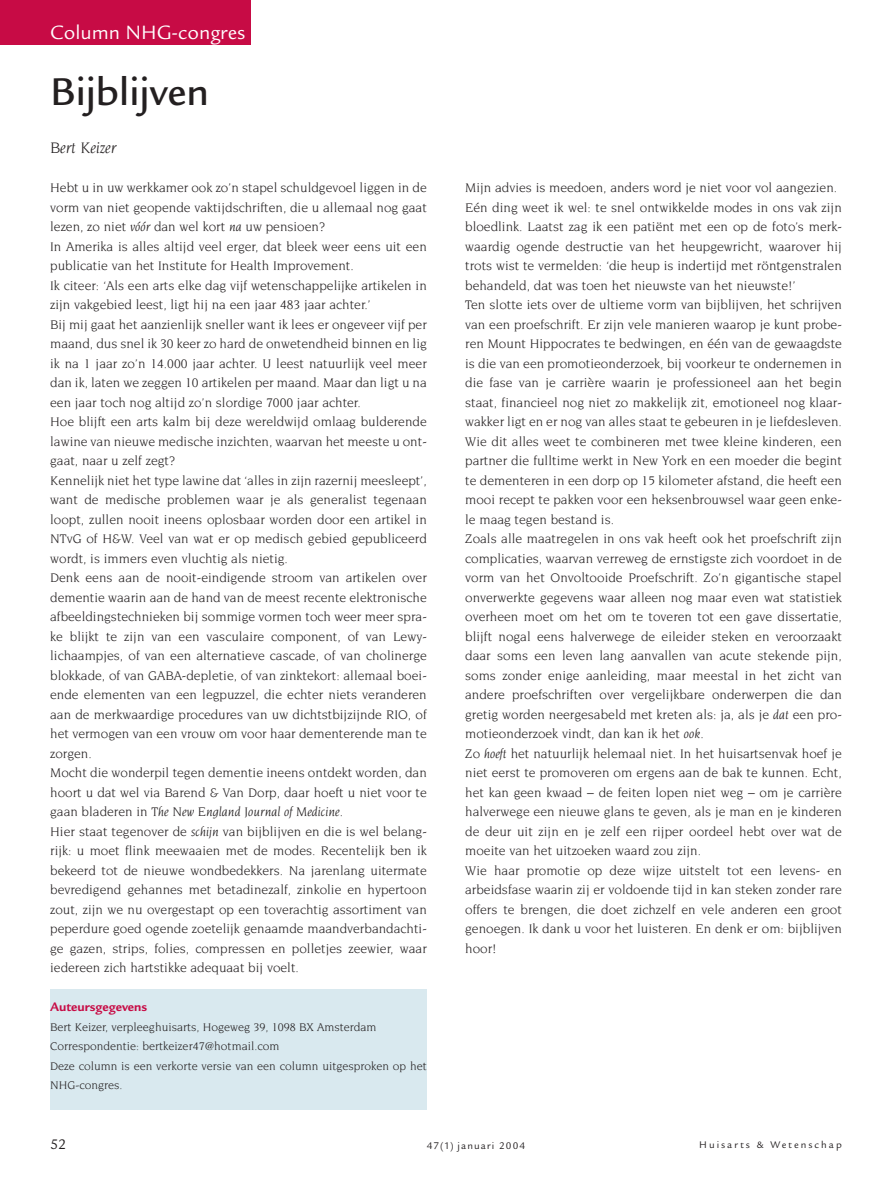
<style>
.page{position:relative;width:892px;height:1193px;background:#fff}
.page>*{position:absolute;margin:0;border:0;box-sizing:border-box;transform-origin:0 0}
.t1{font:500 42px "Legacy Sans";color:#231f20}
.t2{font:21px "Legacy Sans";color:#fff}
.t3{font:italic 16.5px "Novarese";color:#231f20}
.t4{font:15px "Legacy Sans";color:#231f20}
.t5{font:13.5px/19.5px "Novarese";color:#231f20}
.t6{font:700 13.5px "Legacy Sans";color:#c70b45}
.t7{font:12px/19.5px "Novarese";color:#231f20}
.t8{font:10.5px "Legacy Sans";letter-spacing:.19em;color:#231f20}
.t9{font:10.5px "Legacy Sans";letter-spacing:.1em;color:#231f20}
.s1{font-style:italic}
</style>
<div class="page">
<svg style="left:0;top:0;width:427px;height:1110px"></svg>
<h2 class="t2" style="left:50px;top:24px;width:196px">Column NHG-congres</h2>
<h1 class="t1" style="left:50px;top:75px;width:160px">Bijblijven</h1>
<p class="t3" style="left:50px;top:141px;width:67px">Bert Keizer</p>
<p class="t5" style="left:50px;top:179px;width:378px">Hebt u in uw werkkamer ook zo’n stapel schuldgevoel liggen in de vorm van niet geopende vaktijdschriften, die u allemaal nog gaat lezen, zo niet <span class="s1">vóór</span> dan wel kort <span class="s1">na</span> uw pensioen?<br>In Amerika is alles altijd veel erger, dat bleek weer eens uit een publicatie van het Institute for Health Improvement.<br>Ik citeer: ‘Als een arts elke dag vijf wetenschappelijke artikelen in zijn vakgebied leest, ligt hij na een jaar 483 jaar achter.’<br>Bij mij gaat het aanzienlijk sneller want ik lees er ongeveer vijf per maand, dus snel ik 30 keer zo hard de onwetendheid binnen en lig ik na 1 jaar zo’n 14.000 jaar achter. U leest natuurlijk veel meer dan ik, laten we zeggen 10 artikelen per maand. Maar dan ligt u na een jaar toch nog altijd zo’n slordige 7000 jaar achter.<br>Hoe blijft een arts kalm bij deze wereldwijd omlaag bulderende lawine van nieuwe medische inzichten, waarvan het meeste u ont&shy;gaat, naar u zelf zegt?<br>Kennelijk niet het type lawine dat ‘alles in zijn razernij meesleept’, want de medische problemen waar je als generalist tegenaan loopt, zullen nooit ineens oplosbaar worden door een artikel in NTvG of H&amp;W. Veel van wat er op medisch gebied gepubliceerd wordt, is immers even vluchtig als nietig.<br>Denk eens aan de nooit-eindigende stroom van artikelen over dementie waarin aan de hand van de meest recente elektronische afbeeldingstechnieken bij sommige vormen toch weer meer spra&shy;ke blijkt te zijn van een vasculaire component, of van Lewy&shy;lichaampjes, of van een alternatieve cascade, of van cholinerge blokkade, of van GABA-depletie, of van zinktekort: allemaal boei&shy;ende elementen van een legpuzzel, die echter niets veranderen aan de merkwaardige procedures van uw dichtstbijzijnde RIO, of het vermogen van een vrouw om voor haar dementerende man te zorgen.<br>Mocht die wonderpil tegen dementie ineens ontdekt worden, dan hoort u dat wel via Barend &amp; Van Dorp, daar hoeft u niet voor te gaan bladeren in <span class="s1">The New England Journal of Medicine</span>.<br>Hier staat tegenover de <span class="s1">schijn</span> van bijblijven en die is wel belang&shy;rijk: u moet flink meewaaien met de modes. Recentelijk ben ik bekeerd tot de nieuwe wondbedekkers. Na jarenlang uitermate bevredigend gehannes met betadinezalf, zinkolie en hypertoon zout, zijn we nu overgestapt op een toverachtig assortiment van peperdure goed ogende zoetelijk genaamde maandverbandachti&shy;ge gazen, strips, folies, compressen en polletjes zeewier, waar iedereen zich hartstikke adequaat bij voelt.</p>
<p class="t5" style="left:465px;top:178px;width:378px">Mijn advies is meedoen, anders word je niet voor vol aangezien.<br>Eén ding weet ik wel: te snel ontwikkelde modes in ons vak zijn bloedlink. Laatst zag ik een patiënt met een op de foto’s merk&shy;waardig ogende destructie van het heupgewricht, waarover hij trots wist te vermelden: ‘die heup is indertijd met röntgenstralen behandeld, dat was toen het nieuwste van het nieuwste!’<br>Ten slotte iets over de ultieme vorm van bijblijven, het schrijven van een proefschrift. Er zijn vele manieren waarop je kunt probe&shy;ren Mount Hippocrates te bedwingen, en één van de gewaagdste is die van een promotieonderzoek, bij voorkeur te ondernemen in die fase van je carrière waarin je professioneel aan het begin staat, financieel nog niet zo makkelijk zit, emotioneel nog klaar&shy;wakker ligt en er nog van alles staat te gebeuren in je liefdesleven.<br>Wie dit alles weet te combineren met twee kleine kinderen, een partner die fulltime werkt in New York en een moeder die begint te dementeren in een dorp op 15 kilometer afstand, die heeft een mooi recept te pakken voor een heksenbrouwsel waar geen enke&shy;le maag tegen bestand is.<br>Zoals alle maatregelen in ons vak heeft ook het proefschrift zijn complicaties, waarvan verreweg de ernstigste zich voordoet in de vorm van het Onvoltooide Proefschrift. Zo’n gigantische stapel onverwerkte gegevens waar alleen nog maar even wat statistiek overheen moet om het om te toveren tot een gave dissertatie, blijft nogal eens halverwege de eileider steken en veroorzaakt daar soms een leven lang aanvallen van acute stekende pijn, soms zonder enige aanleiding, maar meestal in het zicht van andere proefschriften over vergelijkbare onderwerpen die dan gretig worden neergesabeld met kreten als: ja, als je <span class="s1">dat</span> een pro&shy;motieonderzoek vindt, dan kan ik het <span class="s1">ook</span>.<br>Zo <span class="s1">hoeft</span> het natuurlijk helemaal niet. In het huisartsenvak hoef je niet eerst te promoveren om ergens aan de bak te kunnen. Echt, het kan geen kwaad – de feiten lopen niet weg – om je carrière halverwege een nieuwe glans te geven, als je man en je kinderen de deur uit zijn en je zelf een rijper oordeel hebt over wat de moeite van het uitzoeken waard zou zijn.<br>Wie haar promotie op deze wijze uitstelt tot een levens- en arbeidsfase waarin zij er voldoende tijd in kan steken zonder rare offers te brengen, die doet zichzelf en vele anderen een groot genoegen. Ik dank u voor het luisteren. En denk er om: bijblijven hoor!</p>
<p class="t6" style="left:50px;top:1001px;width:98px">Auteursgegevens</p>
<p class="t7" style="left:50px;top:1017px;width:378px">Bert Keizer, verpleeghuisarts, Hogeweg 39, 1098 BX Amsterdam Correspondentie: bertkeizer47@hotmail.com<br>Deze column is een verkorte versie van een column uitgesproken op het NHG-congres.</p>
<p class="t4" style="left:50px;top:1138px;width:18px">52</p>
<p class="t9" style="left:426px;top:1141px;width:100px">47(1) januari 2004</p>
<p class="t8" style="left:699px;top:1141px;width:144px">Huisarts &amp; Wetenschap</p>
</div>
